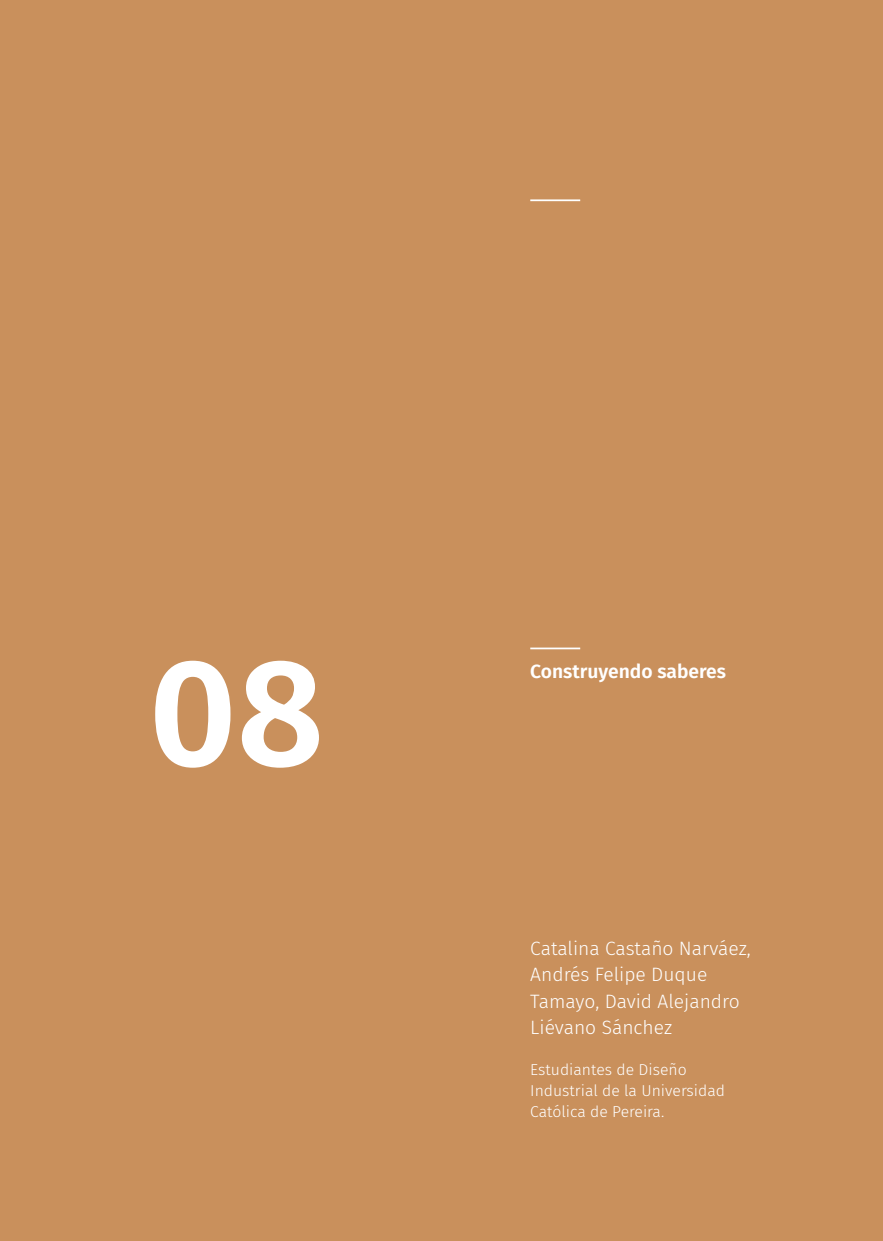
<style>
.page{position:relative;width:883px;height:1241px;background:#fff}
.page>*{position:absolute;margin:0;border:0;box-sizing:border-box;transform-origin:0 0}
.t1{font:600 152.08px "Fira Sans";color:#fff}
.t2{font:300 19.25px/26.2px "Fira Sans";color:#fff}
.t3{font:600 19.25px "Fira Sans";color:#fff}
.t4{font:300 15.75px/21px "Fira Sans";color:#fff}
</style>
<div class="page">
<div style="left:0;top:0;width:883px;height:1240px;background:#c9905c"></div>
<hr style="left:530px;top:647px;width:50px;height:2px;background:#fff">
<hr style="left:530px;top:199px;width:50px;height:2px;background:#fff">
<p class="t1" style="left:149px;top:587px;width:177px">08</p>
<p class="t3" style="left:530px;top:655px;width:197px">Construyendo saberes</p>
<p class="t2" style="left:530px;top:935px;width:222px">Catalina Castaño Narváez,<br>Andrés Felipe Duque<br>Tamayo, David Alejandro<br>Liévano Sánchez</p>
<p class="t4" style="left:530px;top:1058px;width:196px">Estudiantes de Diseño<br>Industrial de la Universidad<br>Católica de Pereira.</p>
</div>
